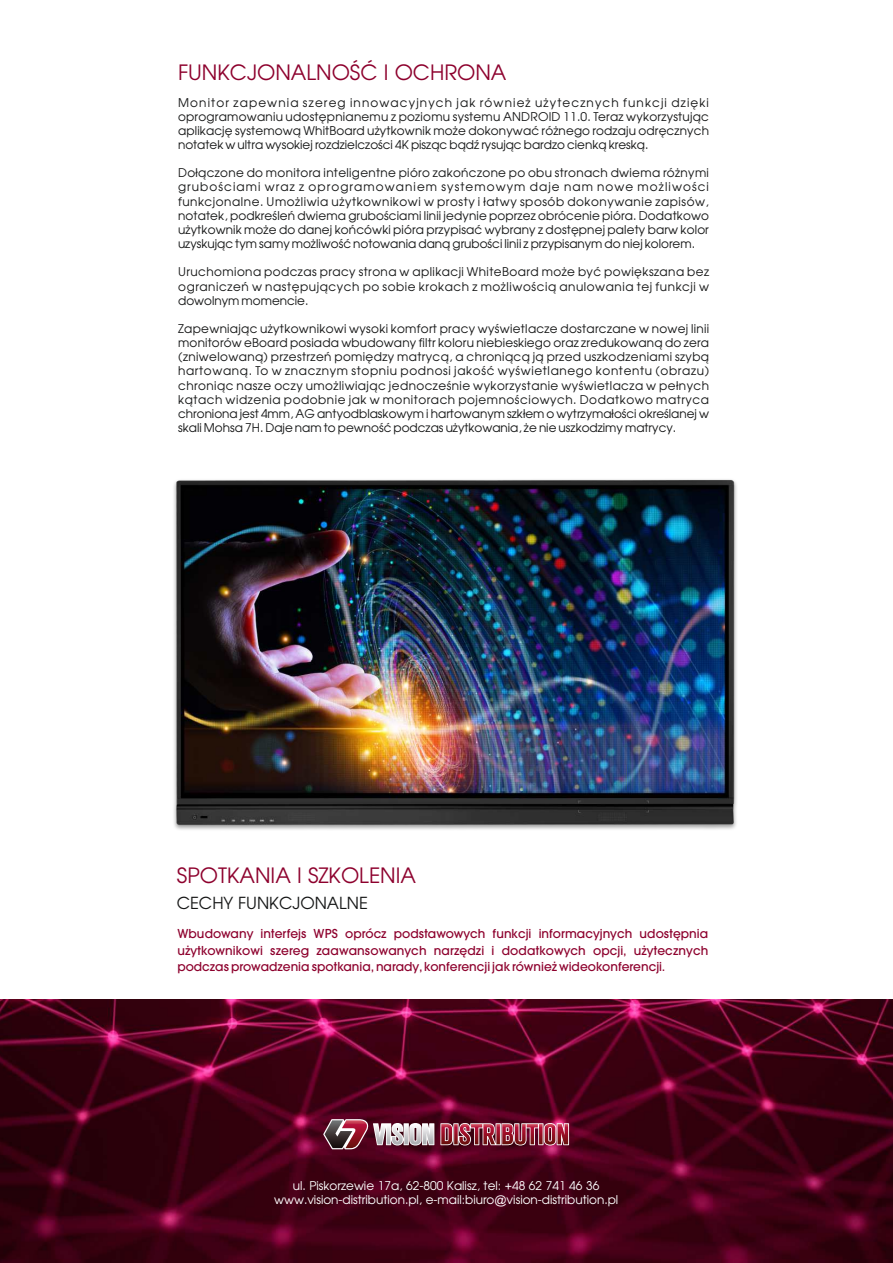
<style>
.page{position:relative;width:893px;height:1263px;background:#fff}
.page>*{position:absolute;margin:0;border:0;box-sizing:border-box;transform-origin:0 0}
.t1{font:21px "Avalon";color:#8d002d}
.t2{font:16.5px "Avalon";color:#151616}
.t3{font:500 13.5px/16.2px "Avalon";color:#8d002d;text-align:justify}
.t4{font:12px/14.1px "Avalon";color:#151616;text-align:justify}
.t5{font:12px "Avalon";color:#fff}
.s1{font-family:"Arial"}
</style>
<div class="page">
<img style="left:0;top:999px;width:893px;height:264px">
<img style="left:174px;top:479px;width:563px;height:351px">
<img style="left:323px;top:1119px;width:246px;height:30px">
<h1 class="t1" style="left:178px;top:64px;width:330px">FUNKCJONALNOŚĆ I OCHRONA</h1>
<p class="t4" style="left:178px;top:96px;width:532px">Monitor zapewnia szereg innowacyjnych jak również użytecznych funkcji dzięki oprogramowaniu udostępnianemu z poziomu systemu ANDROID 11.0. Teraz wykorzystując aplikację systemową WhitBoard użytkownik może dokonywać różnego rodzaju odręcznych notatek w ultra wysokiej rozdzielczości 4K pisząc bądź rysując bardzo cienką kreską.</p>
<p class="t4" style="left:178px;top:167px;width:532px">Dołączone do monitora inteligentne pióro zakończone po obu stronach dwiema różnymi grubościami wraz z oprogramowaniem systemowym daje nam nowe możliwości funkcjonalne. Umożliwia użytkownikowi w prosty i łatwy sposób dokonywanie zapisów, notatek, podkreśleń dwiema grubościami linii jedynie poprzez obrócenie pióra. Dodatkowo użytkownik może do danej końcówki pióra przypisać wybrany z dostępnej palety barw kolor uzyskując tym samy możliwość notowania daną grubości linii z przypisanym do niej kolorem.</p>
<p class="t4" style="left:178px;top:266px;width:532px">Uruchomiona podczas pracy strona w aplikacji WhiteBoard może być powiększana bez ograniczeń w następujących po sobie krokach z możliwością anulowania tej funkcji w dowolnym momencie.</p>
<p class="t4" style="left:178px;top:322px;width:532px">Zapewniając użytkownikowi wysoki komfort pracy wyświetlacze dostarczane w nowej linii monitorów eBoard posiada wbudowany filtr koloru niebieskiego oraz zredukowaną do zera (zniwelowaną) przestrzeń pomiędzy matrycą, a chroniącą ją przed uszkodzeniami szybą hartowaną. To w znacznym stopniu podnosi jakość wyświetlanego kontentu (obrazu) chroniąc nasze oczy umożliwiając jednocześnie wykorzystanie wyświetlacza w pełnych kątach widzenia podobnie jak w monitorach pojemnościowych. Dodatkowo matryca chroniona jest 4mm, AG antyodblaskowym i hartowanym szkłem o wytrzymałości określanej w skali Mohsa 7H. Daje nam to pewność podczas użytkowania, że nie uszkodzimy matrycy.</p>
<h1 class="t1" style="left:177px;top:866px;width:241px">SPOTKANIA I SZKOLENIA</h1>
<h2 class="t2" style="left:177px;top:896px;width:193px">CECHY FUNKCJONALNE</h2>
<p class="t3" style="left:177px;top:927px;width:532px">Wbudowany interfejs WPS oprócz podstawowych funkcji informacyjnych udostępnia użytkownikowi szereg zaawansowanych narzędzi i dodatkowych opcji, użytecznych podczas prowadzenia spotkania, narady, konferencji jak również wideokonferencji.</p>
<p class="t5" style="left:293px;top:1181px;width:308px">ul. Piskorzewie 17a, 62-800 Kalisz, tel: +48 62 741 46 36</p>
<p class="t5" style="left:274px;top:1195px;width:346px">www.vision-distribution.pl, e-mail:biuro<span class="s1">@</span>vision-distribution.pl</p>
</div>
